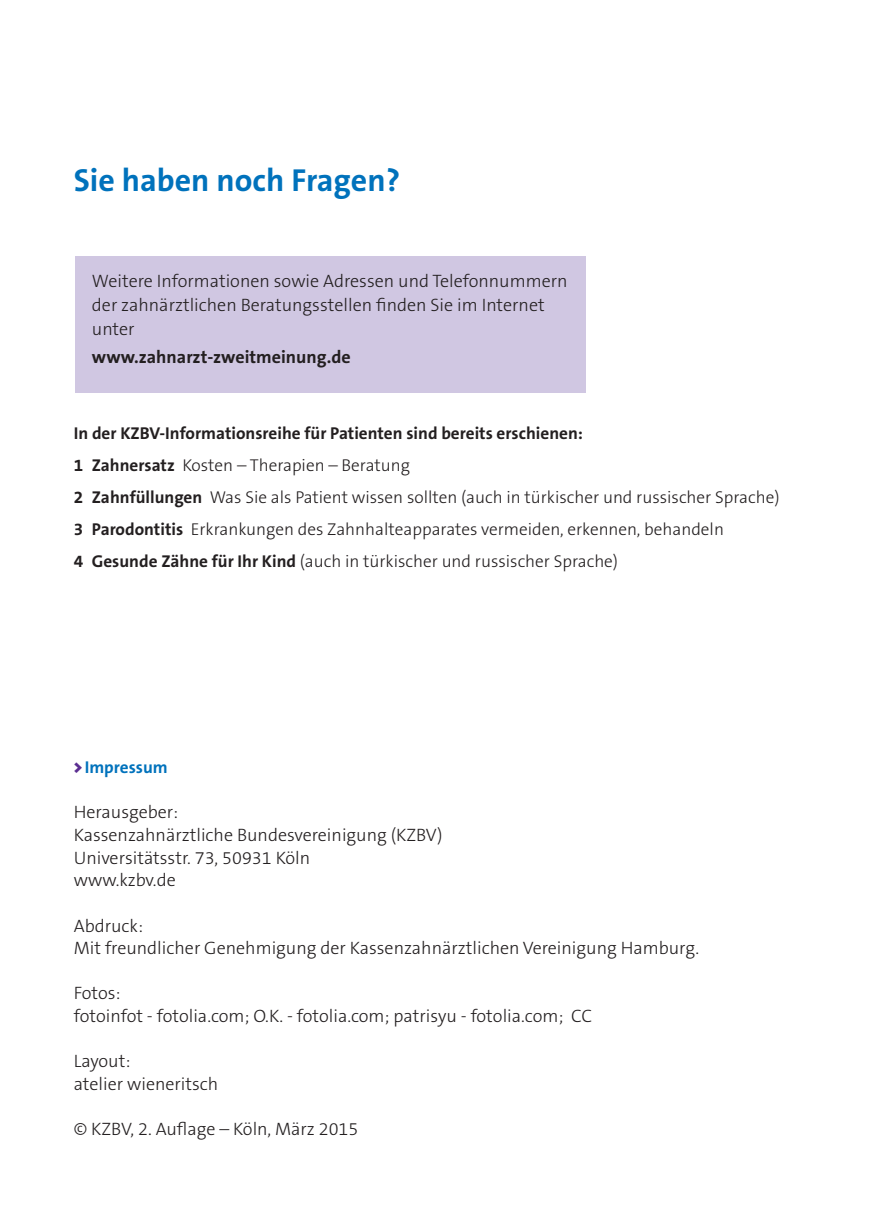
<style>
.page{position:relative;width:874px;height:1225px;background:#fff}
.page>*{position:absolute;margin:0;border:0;box-sizing:border-box;transform-origin:0 0}
.t1{font:700 32px "The Sans B7";color:#0072bc}
.t2{font:300 18px/22.6px "The Sans B Plus W3";color:#231f20}
.t3{font:700 18px "The Sans B Plus W7";color:#231f20}
.t4{font:300 17.2px/32px "The Sans B Plus W3";color:#231f20}
.t5{font:700 17.2px "The Sans B Plus W7";color:#231f20}
.t6{font:700 17.2px "The Sans B Plus W7";color:#0072bc}
.s1{font-family:"The Sans B Plus W7";font-weight:700}
.s2{font-family:"The Sans";font-weight:900;color:#5b2e91}
</style>
<div class="page">
<div style="left:75px;top:257px;width:510px;height:136px;background:#d0c7e2"></div>
<h1 class="t1" style="left:74px;top:163px;width:328px">Sie haben noch Fragen?</h1>
<p class="t2" style="left:92px;top:269px;width:477px;line-height:24px">Weitere I nformationen sowie Adressen und Telefonnummern der zahnärztlichen Beratungsstellen finden Sie im I nternet unter</p>
<p class="t3" style="left:92px;top:345px;width:260px">www.zahnarzt-zweitmeinung.de</p>
<p class="t5" style="left:74px;top:422px;width:510px">In der KZBV-Informationsreihe für Patienten sind bereits erschienen:</p>
<p class="t4" style="left:74px;top:449px;width:707px"><span class="s1">1 Zahnersatz</span> Kosten – Therapien – Beratung<br><span class="s1">2 Zahnfüllungen</span> Was Sie als Patient wissen sollten (auch in türkischer und russischer Sprache)<br><span class="s1">3 Parodontitis</span> Erkrankungen des Zahnhalteapparates vermeiden, erkennen, behandeln<br><span class="s1">4 Gesunde Zähne für Ihr Kind</span> (auch in türkischer und russischer Sprache)</p>
<p class="t6" style="left:74px;top:756px;width:95px"><span class="s2">&gt;</span> Impressum</p>
<p class="t2" style="left:74px;top:801px;width:370px">Herausgeber:<br>Kassenzahnärztliche Bundesvereinigung (KZBV)<br>U niversitätsstr. 73, 50931 Köln<br>www.kzbv.de</p>
<p class="t2" style="left:74px;top:914px;width:626px">Abdruck:<br>Mit freundlicher Genehmigung der Kassenzahnärztlichen Vereinigung Hamburg.</p>
<p class="t2" style="left:74px;top:982px;width:508px">Fotos:<br>fotoinfot - fotolia.com; O.K. - fotolia.com; patrisyu - fotolia.com; CC</p>
<p class="t2" style="left:74px;top:1050px;width:146px">Layout:<br>atelier wieneritsch</p>
<p class="t2" style="left:74px;top:1117px;width:286px">© KZBV, 2. Auflage – Köln, März 2015</p>
</div>
